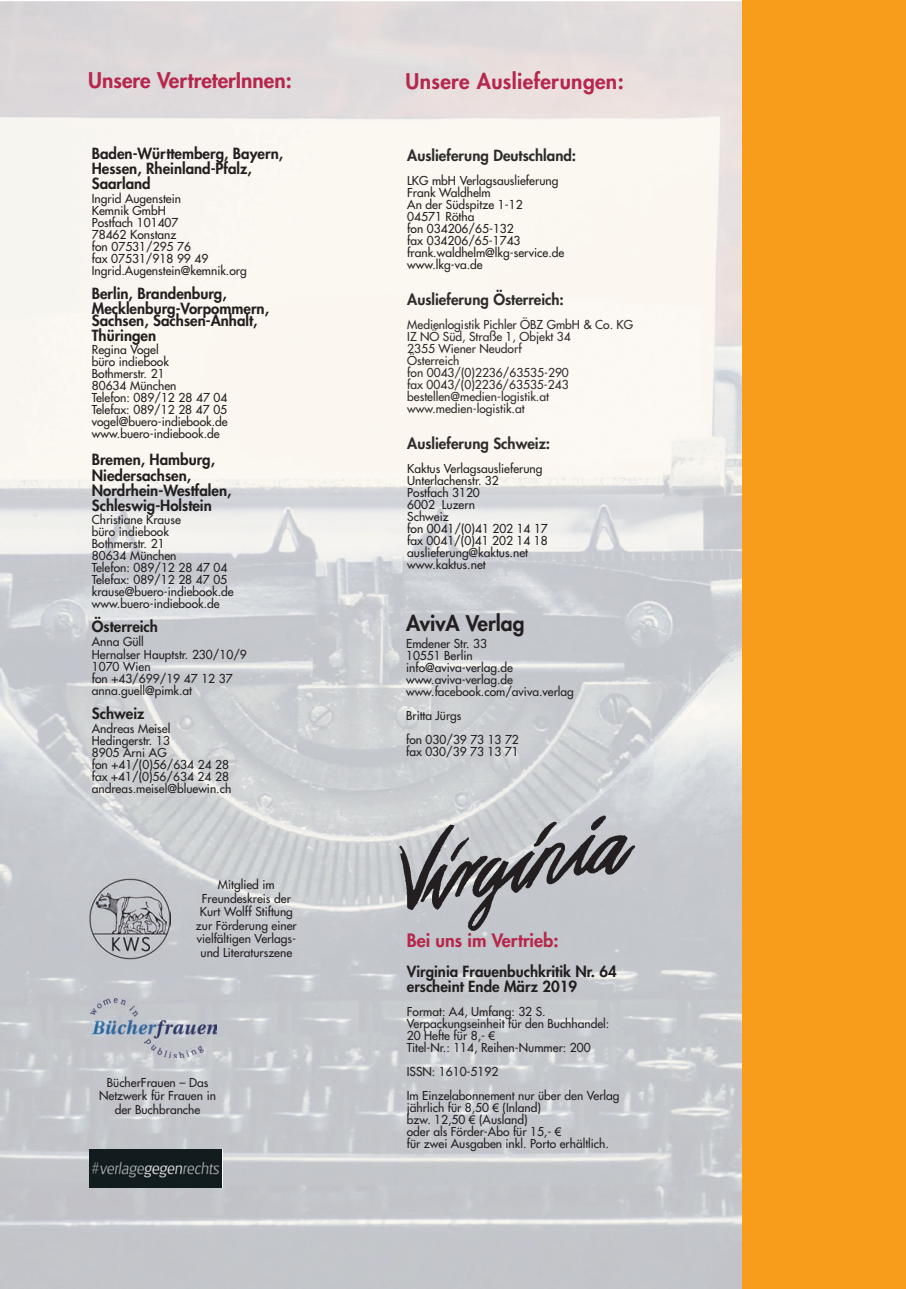
<style>
.page{position:relative;width:906px;height:1289px;background:#fff}
.page>*{position:absolute;margin:0;border:0;box-sizing:border-box;transform-origin:0 0}
.t1{font:800 21px "Futura";letter-spacing:.015em;color:#b6274b}
.t2{font:800 21px "Futura";color:#231f20}
.t3{font:800 18px "Futura";color:#b6274b}
.t4{font:800 15px/15px "Futura";color:#231f20}
.t5{font:800 15px "Futura";color:#2e2b2c}
.t6{font:12px/12px "Futura";color:#231f20}
.t7{font:12px/12px "Futura";color:#2e2b2c}
.s1{font-family:"Arial"}
</style>
<div class="page">
<img style="left:0;top:1px;width:742px;height:1287px">
<img style="left:91px;top:998px;width:125px;height:59px">
<img style="left:384px;top:802px;width:262px;height:134px">
<div style="left:742px;top:0;width:164px;height:1288px;background:#f89c1c"></div>
<img style="left:90px;top:1149px;width:132px;height:38px">
<p class="t1" style="left:88px;top:70px;width:205px">Unsere VertreterInnen:</p>
<p class="t4" style="left:92px;top:147px;width:193px">Baden-Württemberg, Bayern,<br>Hessen, Rheinland-Pfalz,<br>Saarland</p>
<p class="t6" style="left:92px;top:193px;width:156px">Ingrid Augenstein<br>Kemnik GmbH<br>Postfach 101407<br>78462 Konstanz<br>fon 07531/295 76<br>fax 07531/918 99 49<br>Ingrid.Augenstein@kemnik.org</p>
<p class="t4" style="left:92px;top:287px;width:179px">Berlin, Brandenburg,<br>Mecklenburg-Vorpommern,</p>
<p class="t4" style="left:92px;top:314px;width:167px">Sachsen, Sachsen-Anhalt,<br>Thüringen</p>
<p class="t6" style="left:92px;top:345px;width:137px">Regina Vogel<br>büro indiebook<br>Bothmerstr. 21<br>80634 München<br>Telefon: 089/12 28 47 04<br>Telefax: 089/12 28 47 05 vogel@buero-indiebook.de www.buero-indiebook.de</p>
<p class="t4" style="left:92px;top:453px;width:141px">Bremen, Hamburg,<br>Niedersachsen,<br>Nordrhein-Westfalen,<br>Schleswig-Holstein</p>
<p class="t6" style="left:92px;top:514px;width:143px">Christiane Krause<br>büro indiebook<br>Bothmerstr. 21<br>80634 München<br>Telefon: 089/12 28 47 04<br>Telefax: 089/12 28 47 05 krause@buero-indiebook.de www.buero-indiebook.de</p>
<p class="t4" style="left:92px;top:620px;width:68px">Österreich</p>
<p class="t6" style="left:92px;top:635px;width:156px;line-height:13.5px">Anna Güll<br>Hernalser Hauptstr. 230/10/9</p>
<p class="t6" style="left:92px;top:661px;width:142px">1070 Wien<br>fon +43/699/19 47 12 37 anna.guell@pimk.at</p>
<p class="t4" style="left:92px;top:707px;width:54px">Schweiz</p>
<p class="t6" style="left:92px;top:723px;width:141px">Andreas Meisel<br>Hedingerstr. 13<br>8905 Arni AG<br>fon +41/(0)56/634 24 28 fax +41/(0)56/634 24 28 andreas.meisel@bluewin.ch</p>
<p class="t6" style="left:196px;top:878px;width:102px;line-height:13.5px;text-align:center">Mitglied im<br>Freundeskreis der<br>Kurt Wolff Stiftung zur Förderung einer vielfältigen Verlags&shy;und Literaturszene</p>
<p class="t6" style="left:99px;top:1076px;width:118px;line-height:13.5px;text-align:center">BücherFrauen – Das<br>Netzwerk für Frauen in der Buchbranche</p>
<p class="t1" style="left:405px;top:71px;width:220px">Unsere Auslieferungen:</p>
<p class="t5" style="left:407px;top:148px;width:170px">Auslieferung Deutschland:</p>
<p class="t6" style="left:407px;top:175px;width:159px">LKG mbH Verlagsauslieferung<br>Frank Waldhelm<br>An der Südspitze 1-12<br>04571 Rötha<br>fon 034206/65-132<br>fax 034206/65-1743 frank.waldhelm@lkg-service.de www.lkg-va.de</p>
<p class="t5" style="left:407px;top:292px;width:158px">Auslieferung Österreich:</p>
<p class="t7" style="left:407px;top:319px;width:227px">Medienlogistik Pichler ÖBZ GmbH &amp; Co. KG<br>IZ NÖ Süd, Straße 1, Objekt 34<br>2355 Wiener Neudorf<br>Österreich<br>fon 0043/(0)2236/63535-290<br>fax 0043/(0)2236/63535-243 bestellen@medien-logistik.at www.medien-logistik.at</p>
<p class="t5" style="left:407px;top:436px;width:144px">Auslieferung Schweiz:</p>
<p class="t6" style="left:407px;top:463px;width:142px">Kaktus Verlagsauslieferung<br>Unterlachenstr. 32<br>Postfach 3120<br>6002 Luzern<br>Schweiz<br>fon 0041/(0)41 202 14 17 fax 0041/(0)41 202 14 18 auslieferung@kaktus.net www.kaktus.net</p>
<p class="t2" style="left:406px;top:613px;width:120px">AvivA Verlag</p>
<p class="t6" style="left:406px;top:638px;width:169px">Emdener Str. 33<br>10551 Berlin info@aviva-verlag.de www.aviva-verlag.de www.facebook.com/aviva.verlag</p>
<p class="t6" style="left:406px;top:704px;width:114px;line-height:24px">Britta Jürgs<br>fon 030/39 73 13 72</p>
<p class="t6" style="left:406px;top:746px;width:114px">fax 030/39 73 13 71</p>
<p class="t3" style="left:407px;top:931px;width:153px">Bei uns im Vertrieb:</p>
<p class="t4" style="left:407px;top:964px;width:211px">Virginia Frauenbuchkritik Nr. 64 erscheint Ende März 2019</p>
<p class="t6" style="left:407px;top:1006px;width:204px">Format: A4, Umfang: 32 S.<br>Verpackungseinheit für den Buchhandel:<br>20 Hefte für 8,- <span class="s1">€<br></span>Titel-Nr.: 114, Reihen-Nummer: 200</p>
<p class="t6" style="left:407px;top:1060px;width:214px;line-height:24px">ISSN: 1610-5192<br>Im Einzelabonnement nur über den Verlag</p>
<p class="t6" style="left:407px;top:1102px;width:204px">jährlich für 8,50 <span class="s1">€</span> (Inland)<br>bzw. 12,50 <span class="s1">€</span> (Ausland)<br>oder als Förder-Abo für 15,- <span class="s1">€<br></span>für zwei Ausgaben inkl. Porto erhältlich.</p>
</div>
